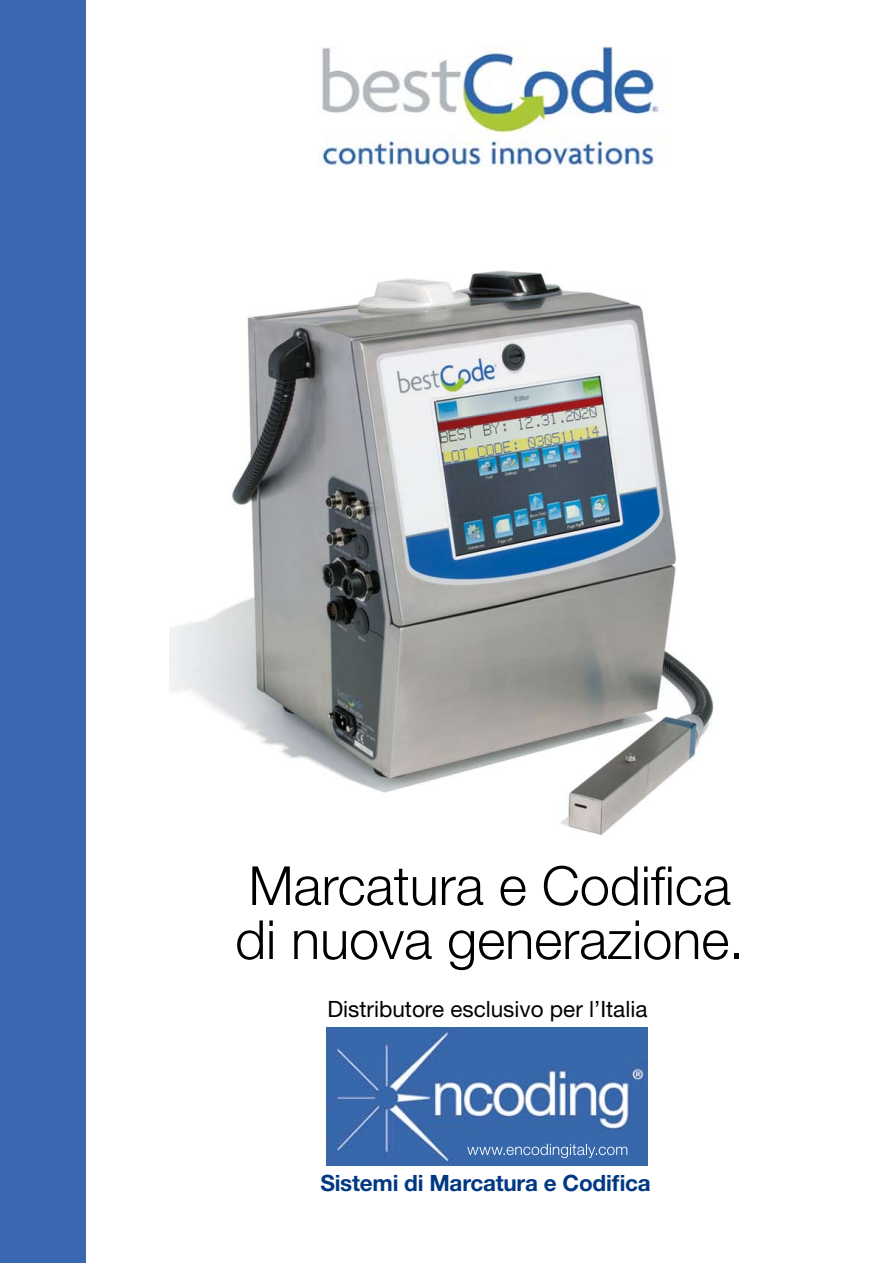
<style>
.page{position:relative;width:893px;height:1263px;background:#fff}
.page>*{position:absolute;margin:0;border:0;box-sizing:border-box;transform-origin:0 0}
.t1{font:300 54px/54px "Helvetica Neue LT Std";color:#000}
.t2{font:22.5px "Helvetica Neue LT Std";color:#000}
.t3{font:700 22.5px "Helvetica Neue LT Std";letter-spacing:-.01em;color:#003882}
</style>
<div class="page">
<img style="left:170px;top:270px;width:544px;height:566px">
<div style="left:0;top:0;width:85px;height:1263px;background:#3b67b2"></div>
<img style="left:326px;top:1027px;width:322px;height:138px">
<svg style="left:467px;top:1144px;width:160px;height:14px;background:#5a82b9"></svg>
<img style="left:320px;top:46px;width:343px;height:121px">
<p class="t1" style="left:235px;top:858px;width:511px">Marcatura e Codifica di nuova generazione.</p>
<p class="t2" style="left:327px;top:995px;width:322px">Distributore esclusivo per l’Italia</p>
<p class="t3" style="left:320px;top:1169px;width:332px">Sistemi di Marcatura e Codifica</p>
</div>
